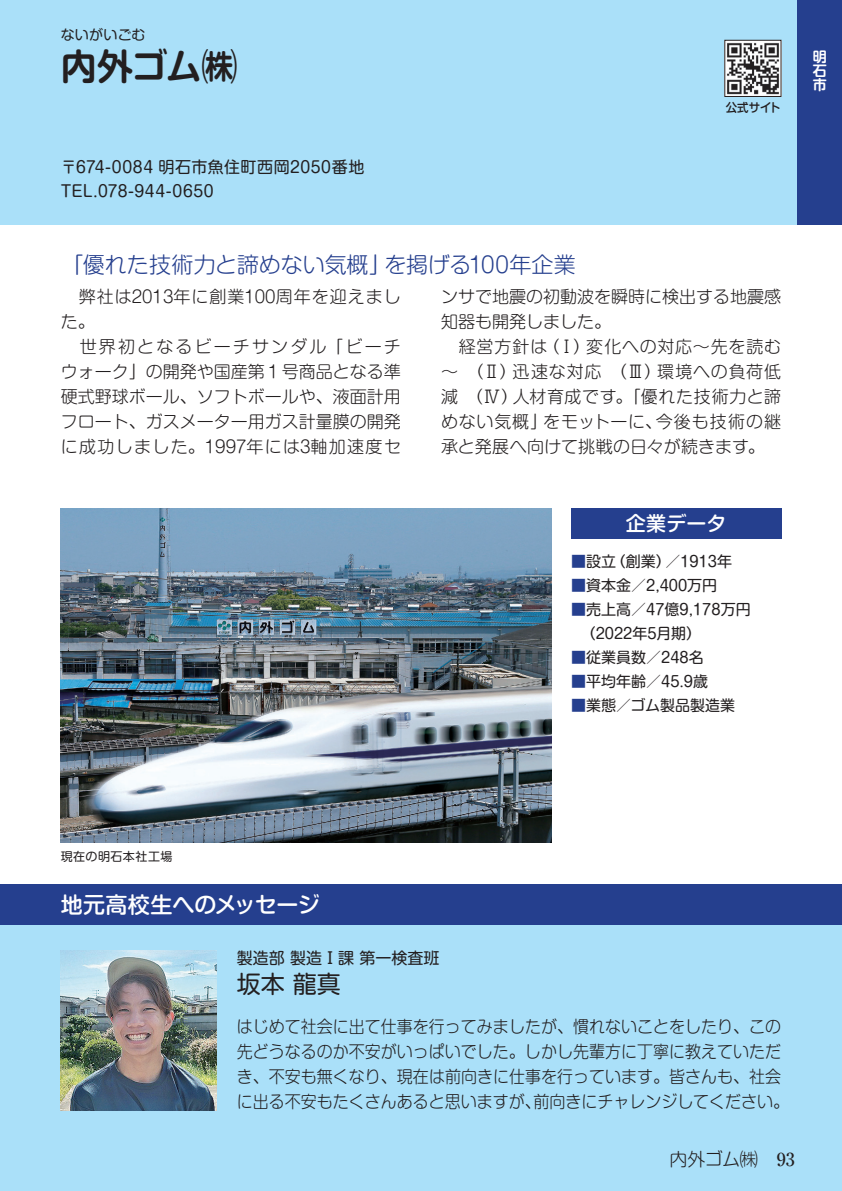
<style>
.page{position:relative;width:842px;height:1191px;background:#fff}
.page>*{position:absolute;margin:0;border:0;box-sizing:border-box;transform-origin:0 0}
.t1{font:700 36px "Shin M Go Pro De";color:#231f20}
.t2{font:24px "Shin M Go Pro";color:#231f20}
.t3{font:300 22px "Shin M Go Pro";letter-spacing:-.005em;color:#253f8e}
.t4{font:500 22px "Shin M Go Pro";letter-spacing:-.005em;color:#fff}
.t5{font:500 20px "Shin M Go Pro";letter-spacing:.005em;color:#fff}
.t6{font:300 18px "Shin M Go Pro";color:#231f20}
.t7{font:500 18px "Ryumin Pro";color:#231f20}
.t8{font:300 17px/25px "Shin M Go Pro";color:#231f20;scale:.94 1}
.t9{font:300 17px/25px "Shin M Go Pro";letter-spacing:.03em;color:#231f20}
.t10{font:300 17px/25px "Shin M Go Pro";color:#231f20}
.t11{font:16px/24px "Shin M Go Pro";letter-spacing:.025em;color:#231f20}
.t12{font:16px "Shin M Go Pro";color:#231f20}
.t13{font:15px/24px "Shin M Go Pro";color:#231f20}
.t14{font:14px "Shin M Go Pro";letter-spacing:.015em;color:#231f20}
.t15{font:700 14px/14px "Shin M Go Pro De";color:#fff;text-align:justify}
.t16{font:12px "Shin M Go Pro";letter-spacing:.04em;color:#231f20}
.t17{font:500 12px "Shin M Go Pro";letter-spacing:-.005em;color:#231f20;scale:.95 1}
.s1{color:#253f8e}
</style>
<div class="page">
<div style="left:0;top:884px;width:841px;height:307px;background:#aae0f9"></div>
<div style="left:0;top:884px;width:841px;height:40px;background:#253f8e"></div>
<div style="left:0;top:0;width:841px;height:224px;background:#aae0f9"></div>
<div style="left:797px;top:0;width:44px;height:224px;background:#253f8e"></div>
<img style="left:61px;top:508px;width:490px;height:334px">
<div style="left:571px;top:508px;width:210px;height:30px;background:#253f8e"></div>
<img style="left:61px;top:950px;width:156px;height:160px">
<img style="left:726px;top:42px;width:53px;height:53px">
<div style="left:724px;top:40px;width:57px;height:57px;border:1px solid #231f20"></div>
<p class="t14" style="left:61px;top:24px;width:86px">ないがいごむ</p>
<h1 class="t1" style="left:61px;top:37px;width:178px">内外ゴム㈱</h1>
<p class="t11" style="left:61px;top:153px;width:305px">〒674-0084 明石市魚住町西岡2050番地<br>TEL.078-944-0650</p>
<p class="t3" style="left:62px;top:247px;width:515px">「優れた技術力と諦めない気概」を掲げる100年企業</p>
<p class="t17" style="left:725px;top:97px;width:59px">公式サイト</p>
<p class="t10" style="left:61px;top:282px;width:342px">　弊社は2013年に創業100周年を迎えました。<br>　世界初となるビーチサンダル「ビーチウォーク」の開発や国産第１号商品となる準硬式野球ボール、ソフトボールや、液面計用フロート、ガスメーター用ガス計量膜の開発に成功しました。1997年には3軸加速度セ</p>
<p class="t9" style="left:441px;top:282px;width:342px">ンサで地震の初動波を瞬時に検出する地震感知器も開発しました。　<br>　経営方針は（Ⅰ）変化への対応～先を読む～ （Ⅱ）迅速な対応 （Ⅲ）環境への負荷低減 （Ⅳ）人材育成です。「優れた技術力と諦めない気概」をモットーに、今後も技術の継承と発展へ向けて挑戦の日々が続きます。</p>
<p class="t5" style="left:625px;top:507px;width:102px">企業データ</p>
<p class="t13" style="left:571px;top:548px;width:162px"><span class="s1">■</span>設立（創業）／1913年</p>
<p class="t13" style="left:571px;top:572px;width:148px"><span class="s1">■</span>資本金／2,400万円</p>
<p class="t13" style="left:571px;top:596px;width:181px"><span class="s1">■</span>売上高／47億9,178万円　（2022年5月期）</p>
<p class="t13" style="left:571px;top:644px;width:134px"><span class="s1">■</span>従業員数／248名</p>
<p class="t13" style="left:571px;top:668px;width:138px"><span class="s1">■</span>平均年齢／45.9歳</p>
<p class="t13" style="left:571px;top:692px;width:165px"><span class="s1">■</span>業態／ゴム製品製造業</p>
<p class="t15" style="left:812px;top:48px;width:15px">明石市</p>
<p class="t16" style="left:61px;top:847px;width:113px">現在の明石本社工場</p>
<p class="t4" style="left:61px;top:886px;width:260px">地元高校生へのメッセージ</p>
<p class="t12" style="left:237px;top:945px;width:204px">製造部 製造Ⅰ課 第一検査班</p>
<h2 class="t2" style="left:237px;top:964px;width:105px">坂本 龍真</h2>
<p class="t8" style="left:237px;top:1012px;width:589px">はじめて社会に出て仕事を行ってみましたが、慣れないことをしたり、この先どうなるのか不安がいっぱいでした。しかし先輩方に丁寧に教えていただき、不安も無くなり、現在は前向きに仕事を行っています。皆さんも、社会に出る不安もたくさんあると思いますが、前向きにチャレンジしてください。</p>
<p class="t6" style="left:669px;top:1145px;width:90px">内外ゴム㈱</p>
<p class="t7" style="left:776px;top:1145px;width:19px">93</p>
</div>
